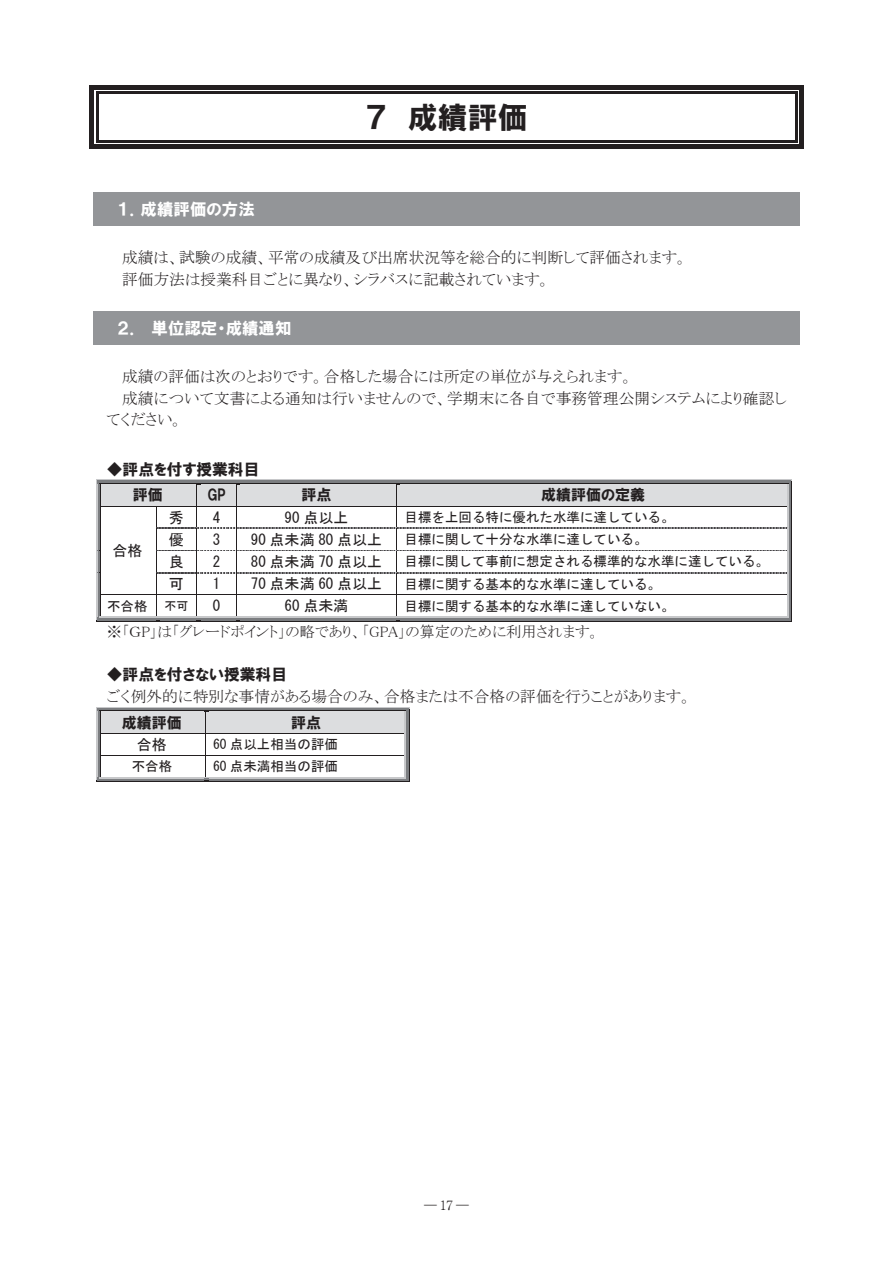
<style>
.page{position:relative;width:893px;height:1263px;background:#fff}
.page>*{position:absolute;margin:0;border:0;box-sizing:border-box;transform-origin:0 0}
.t1{font:30px "HGP Soei Kakugothic UB";color:#231f20}
.t2{font:16.5px "HGP Soei Kakugothic UB";color:#fff}
.t3{font:15.75px/21.5px "MS P Mincho";color:#231f20}
.t4{font:15.75px "HGP Soei Kakugothic UB";color:#231f20}
.t5{font:15px "MS Gothic";color:#231f20}
.t6{font:15px "MS P Mincho";color:#231f20}
.t7{font:15px "HGP Soei Kakugothic UB";color:#231f20}
.t8{font:13.5px "MS Gothic";color:#231f20}
.t9{font:300 12.75px "Ryumin Pro";color:#231f20}
.s1{font-size:12px}
</style>
<div class="page">
<div style="left:89px;top:85px;width:5px;height:9px;background:#231f20"></div>
<div style="left:89px;top:85px;width:9px;height:5px;background:#231f20"></div>
<div style="left:98px;top:85px;width:697px;height:5px;background:#231f20"></div>
<hr style="left:98px;top:92px;width:697px;height:2px;background:#231f20">
<div style="left:799px;top:85px;width:5px;height:9px;background:#231f20"></div>
<div style="left:795px;top:85px;width:9px;height:5px;background:#231f20"></div>
<div style="left:89px;top:140px;width:5px;height:9px;background:#231f20"></div>
<div style="left:89px;top:144px;width:9px;height:5px;background:#231f20"></div>
<div style="left:98px;top:144px;width:697px;height:5px;background:#231f20"></div>
<hr style="left:98px;top:140px;width:697px;height:2px;background:#231f20">
<div style="left:799px;top:140px;width:5px;height:9px;background:#231f20"></div>
<div style="left:795px;top:144px;width:9px;height:5px;background:#231f20"></div>
<div style="left:89px;top:94px;width:5px;height:46px;background:#231f20"></div>
<hr style="left:96px;top:94px;width:2px;height:46px;background:#231f20">
<div style="left:799px;top:94px;width:5px;height:46px;background:#231f20"></div>
<hr style="left:795px;top:94px;width:2px;height:46px;background:#231f20">
<div style="left:98px;top:196px;width:697px;height:25px;background:#939598"></div>
<hr style="left:94px;top:192px;width:705px;height:4px;background:#939598">
<hr style="left:94px;top:221px;width:705px;height:4px;background:#939598">
<hr style="left:94px;top:196px;width:4px;height:25px;background:#939598">
<hr style="left:795px;top:196px;width:4px;height:25px;background:#939598">
<div style="left:98px;top:316px;width:697px;height:24px;background:#939598"></div>
<div style="left:94px;top:311px;width:705px;height:5px;background:#939598"></div>
<div style="left:94px;top:340px;width:705px;height:5px;background:#939598"></div>
<hr style="left:94px;top:316px;width:4px;height:24px;background:#939598">
<hr style="left:795px;top:316px;width:4px;height:24px;background:#939598">
<div style="left:101px;top:484px;width:95px;height:22px;background:#dcdddf"></div>
<hr style="left:101px;top:480px;width:95px;height:1px;background:#c7c8ca">
<hr style="left:101px;top:481px;width:95px;height:2px;background:#7b7d80">
<hr style="left:101px;top:483px;width:95px;height:1px;background:#231f20">
<hr style="left:101px;top:506px;width:687px;height:1px;background:#231f20">
<hr style="left:101px;top:594px;width:687px;height:1px;background:#231f20">
<svg style="left:97px;top:480px;width:4px;height:141px"></svg>
<hr style="left:101px;top:620px;width:55px;height:1px;background:#231f20">
<hr style="left:101px;top:618px;width:55px;height:2px;background:#7b7d80">
<hr style="left:101px;top:617px;width:55px;height:1px;background:#c7c8ca">
<svg style="left:156px;top:480px;width:636px;height:141px"></svg>
<div style="left:101px;top:711px;width:104px;height:22px;background:#dcdddf"></div>
<div style="left:205px;top:711px;width:200px;height:22px;background:#dcdddf"></div>
<hr style="left:101px;top:707px;width:104px;height:1px;background:#c7c8ca">
<hr style="left:101px;top:708px;width:104px;height:2px;background:#7b7d80">
<hr style="left:101px;top:710px;width:104px;height:1px;background:#231f20">
<hr style="left:209px;top:707px;width:196px;height:1px;background:#c7c8ca">
<hr style="left:209px;top:708px;width:196px;height:2px;background:#7b7d80">
<hr style="left:209px;top:710px;width:196px;height:1px;background:#231f20">
<hr style="left:101px;top:733px;width:304px;height:1px;background:#231f20">
<hr style="left:101px;top:755px;width:304px;height:1px;background:#231f20">
<svg style="left:97px;top:707px;width:4px;height:75px"></svg>
<hr style="left:101px;top:781px;width:104px;height:1px;background:#231f20">
<hr style="left:101px;top:778px;width:104px;height:3px;background:#7b7d80">
<hr style="left:101px;top:777px;width:104px;height:2px;background:#c7c8ca">
<svg style="left:205px;top:707px;width:4px;height:74px"></svg>
<hr style="left:205px;top:781px;width:200px;height:1px;background:#231f20">
<hr style="left:209px;top:778px;width:196px;height:3px;background:#7b7d80">
<hr style="left:209px;top:777px;width:196px;height:2px;background:#c7c8ca">
<svg style="left:405px;top:707px;width:4px;height:75px"></svg>
<h1 class="t1" style="left:365px;top:102px;width:164px">７ 成績評価</h1>
<p class="t2" style="left:117px;top:200px;width:139px">１．成績評価の方法</p>
<p class="t3" style="left:122px;top:247px;width:567px">成績は、試験の成績、平常の成績及び出席状況等を総合的に判断して評価されます。評価方法は授業科目ごとに異なり、シラバスに記載されています。</p>
<p class="t2" style="left:117px;top:320px;width:176px">２． 単位認定・成績通知</p>
<p class="t3" style="left:122px;top:366px;width:513px">成績の評価は次のとおりです。合格した場合には所定の単位が与えられます。</p>
<p class="t3" style="left:122px;top:387px;width:666px">成績について文書による通知は行いませんので、学期末に各自で事務管理公開システムにより確認し</p>
<p class="t3" style="left:106px;top:409px;width:78px">てください。</p>
<p class="t4" style="left:107px;top:461px;width:154px">◆評点を付す授業科目</p>
<p class="t7" style="left:133px;top:488px;width:32px">評価</p>
<p class="t7" style="left:208px;top:488px;width:20px">GP</p>
<p class="t7" style="left:302px;top:488px;width:32px">評点</p>
<p class="t7" style="left:541px;top:488px;width:105px">成績評価の定義</p>
<p class="t5" style="left:169px;top:510px;width:17px">秀</p>
<p class="t5" style="left:213px;top:510px;width:9px">4</p>
<p class="t5" style="left:285px;top:510px;width:65px">90 点以上</p>
<p class="t8" style="left:405px;top:510px;width:271px">目標を上回る特に優れた水準に達している。</p>
<p class="t5" style="left:169px;top:532px;width:17px">優</p>
<p class="t5" style="left:213px;top:532px;width:9px">3</p>
<p class="t5" style="left:251px;top:532px;width:133px">90 点未満 80 点以上</p>
<p class="t8" style="left:405px;top:533px;width:244px">目標に関して十分な水準に達している。</p>
<p class="t5" style="left:169px;top:554px;width:17px">良</p>
<p class="t5" style="left:213px;top:554px;width:9px">2</p>
<p class="t5" style="left:251px;top:554px;width:133px">80 点未満 70 点以上</p>
<p class="t8" style="left:405px;top:555px;width:366px">目標に関して事前に想定される標準的な水準に達している。</p>
<p class="t5" style="left:169px;top:576px;width:17px">可</p>
<p class="t5" style="left:213px;top:576px;width:9px">1</p>
<p class="t5" style="left:251px;top:576px;width:133px">70 点未満 60 点以上</p>
<p class="t8" style="left:405px;top:577px;width:258px">目標に関する基本的な水準に達している。</p>
<p class="t8" style="left:107px;top:599px;width:83px">不合格 <span class="s1">不可</span></p>
<p class="t5" style="left:213px;top:598px;width:9px">0</p>
<p class="t5" style="left:285px;top:598px;width:65px">60 点未満</p>
<p class="t8" style="left:405px;top:599px;width:271px">目標に関する基本的な水準に達していない。</p>
<p class="t6" style="left:107px;top:624px;width:494px">※「ＧP」は「グレードポイント」の略であり、「GPA」の算定のために利用されます。</p>
<p class="t4" style="left:107px;top:667px;width:182px">◆評点を付さない授業科目</p>
<p class="t3" style="left:107px;top:686px;width:586px">ごく例外的に特別な事情がある場合のみ、合格または不合格の評価を行うことがあります。</p>
<p class="t7" style="left:122px;top:715px;width:62px">成績評価</p>
<p class="t7" style="left:291px;top:715px;width:32px">評点</p>
<p class="t5" style="left:137px;top:737px;width:32px">合格</p>
<p class="t8" style="left:213px;top:738px;width:126px">60 点以上相当の評価</p>
<p class="t8" style="left:132px;top:760px;width:42px">不合格</p>
<p class="t8" style="left:213px;top:760px;width:126px">60 点未満相当の評価</p>
<p class="t5" style="left:112px;top:543px;width:32px">合格</p>
<p class="t9" style="left:424px;top:1195px;width:46px">― 17 ―</p>
</div>
